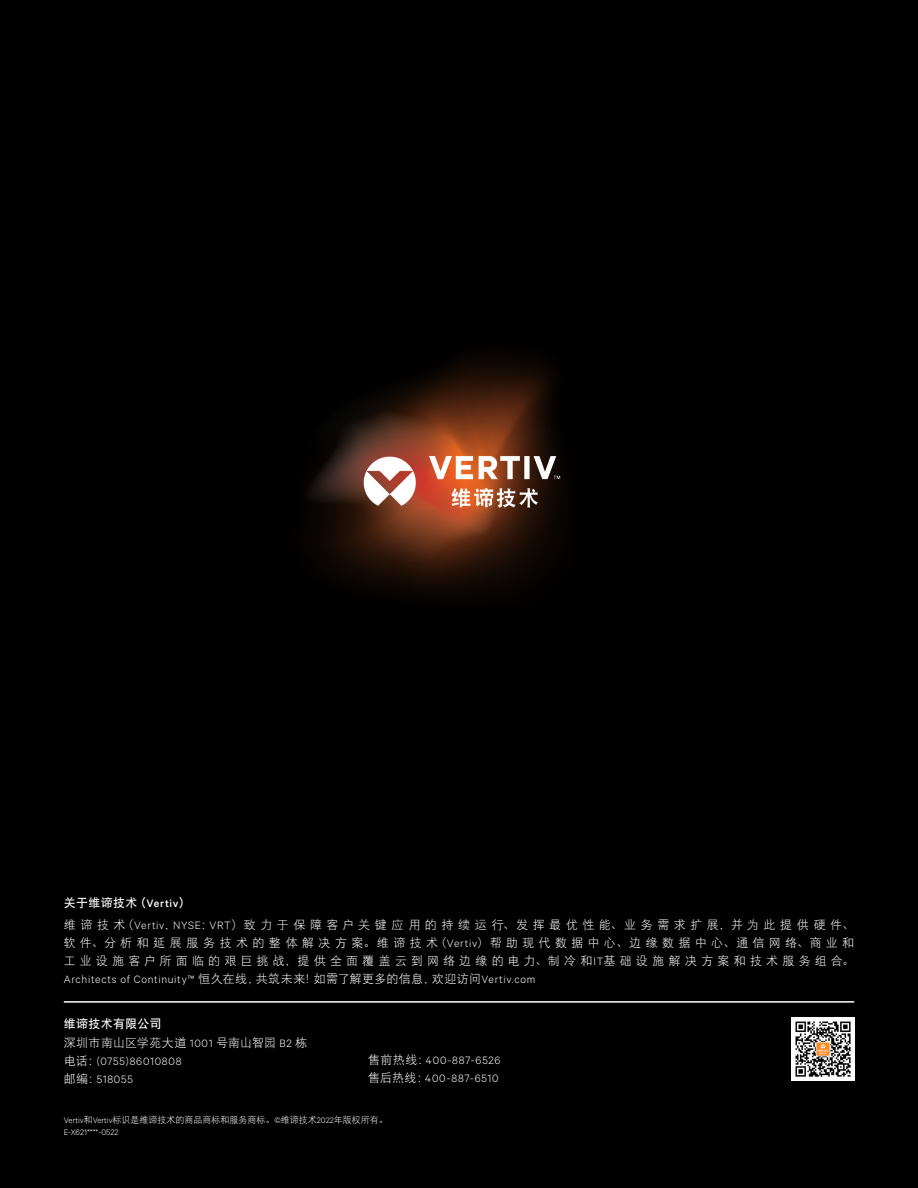
<style>
.page{position:relative;width:918px;height:1188px;background:#000}
.page>*{position:absolute;margin:0;border:0;box-sizing:border-box;transform-origin:0 0}
.t1{font:12px/18px "DF Hei GB W3";letter-spacing:.34em;color:#fff;text-align:justify}
.t2{font:300 12px/18px "Calibre";letter-spacing:.06em;color:#fff}
.t3{font:12px "DFP Hei W7";letter-spacing:.025em;color:#fff}
.t4{font:12px "DF Hei GB W3";letter-spacing:.005em;color:#fff}
.t5{font:9px "DF Hei GB W3";color:#fff}
.t6{font:300 9px "Calibre";color:#fff}
.s1{font-family:"Calibre";font-weight:500}
.s2{font-family:"Calibre";font-weight:300}
.s3{font-family:"DF Hei GB W3";font-weight:400}
</style>
<div class="page">
<img style="left:791px;top:1018px;width:63px;height:63px">
<hr style="left:64px;top:1001px;width:790px;height:2px;background:#fff">
<img style="left:307px;top:357px;width:254px;height:237px">
<p class="t3" style="left:64px;top:896px;width:128px">关于维谛技术（<span class="s1">Vertiv</span>）</p>
<p class="t1" style="left:64px;top:915px;width:792px">维谛技术（<span class="s2">Vertiv</span>，<span class="s2">NYSE</span>：<span class="s2">VRT</span>）致力于保障客户关键应用的持续运行、发挥最优性能、业务需求扩展，并为此提供硬件、软件、分析和延展服务技术的整体解决方案。维谛技术（<span class="s2">Vertiv</span>）帮助现代数据中心、边缘数据中心、通信网络、商业和工业设施客户所面临的艰巨挑战，提供全面覆盖云到网络边缘的电力、制冷和<span class="s2">IT</span>基础设施解决方案和技术服务组合。</p>
<p class="t2" style="left:64px;top:970px;width:473px">Architects of Continuity™ <span class="s3">恒久在线，共筑未来！如需了解更多的信息，欢迎访问</span>Vertiv.com</p>
<p class="t3" style="left:64px;top:1018px;width:99px">维谛技术有限公司</p>
<p class="t4" style="left:64px;top:1036px;width:245px">深圳市南山区学苑大道 <span class="s2">1001</span> 号南山智园 <span class="s2">B2</span> 栋</p>
<p class="t2" style="left:64px;top:1052px;width:119px"><span class="s3">电话：(</span>0755<span class="s3">)</span>86010808<span class="s3">邮编：</span>518055</p>
<p class="t2" style="left:368px;top:1051px;width:134px"><span class="s3">售前热线：</span>400-887-6526<span class="s3">售后热线：</span>400-887-6510</p>
<p class="t5" style="left:64px;top:1115px;width:326px"><span class="s2">Vertiv</span>和<span class="s2">Vertiv</span>标识是维谛技术的商品商标和服务商标。<span class="s2">©</span>维谛技术<span class="s2">2022</span>年版权所有。</p>
<p class="t6" style="left:64px;top:1127px;width:56px">E-X621****-0522</p>
</div>
